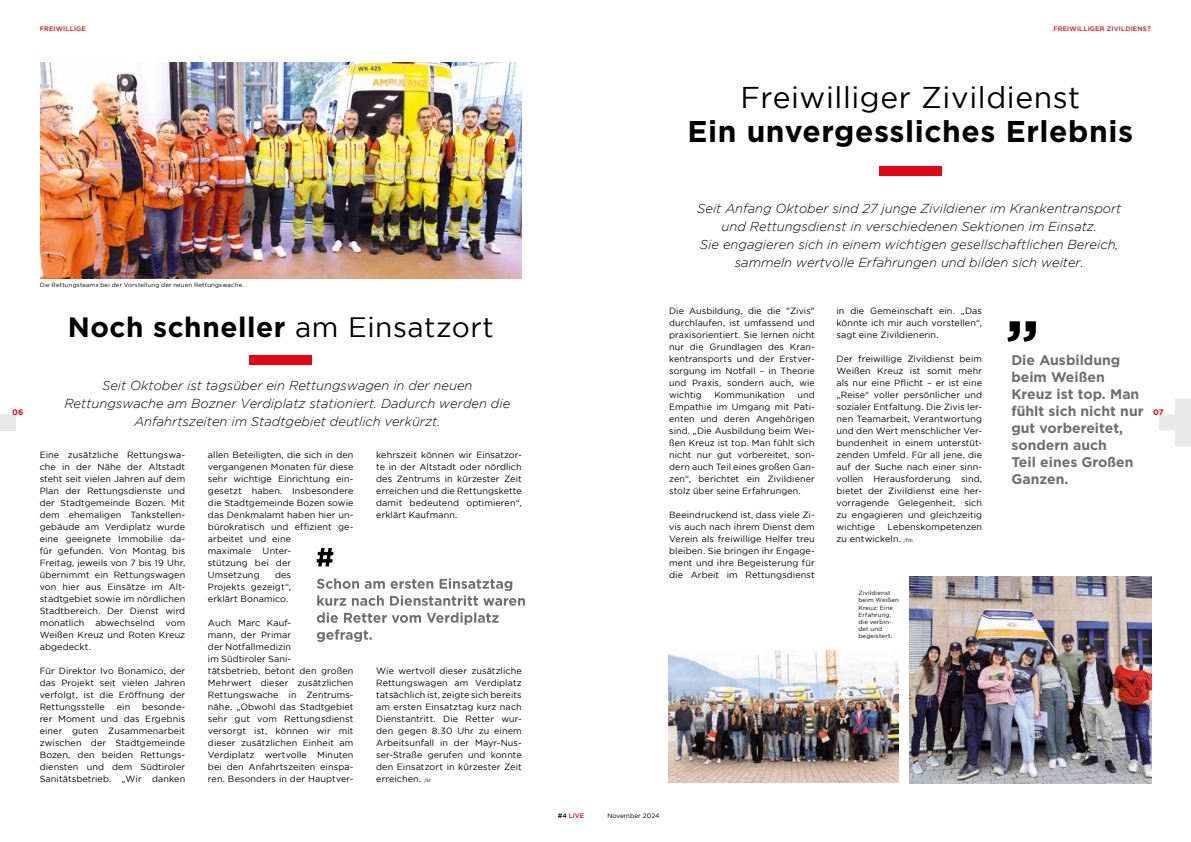
<style>
.page{position:relative;width:1191px;height:842px;background:#fff}
.page>*{position:absolute;margin:0;border:0;box-sizing:border-box;transform-origin:0 0}
.t1{font:700 63px "Gotham";color:#000}
.t2{font:700 30px "Gotham";letter-spacing:.02em;color:#000}
.t3{font:30px "Gotham";letter-spacing:.02em;color:#000}
.t4{font:700 28px "Gotham";letter-spacing:.02em;color:#000}
.t5{font:700 14px/17px "Gotham";color:#6e6f71}
.t6{font:italic 300 13px/18px "Gotham";color:#000;text-align:center}
.t7{font:9px/12px "Gotham";letter-spacing:.01em;color:#000;text-align:justify}
.t8{font:700 8px "Gotham";color:#e30613}
.t9{font:500 6.5px "Gotham";letter-spacing:.03em;color:#e30613}
.t10{font:6.5px "Gotham";color:#000}
.t11{font:6px/7.2px "Gotham";letter-spacing:.025em;color:#000}
.s1{font-weight:400}
.s2{font-size:5px}
.s3{color:#000}
</style>
<div class="page">
<div style="left:879px;top:166px;width:62px;height:10px;background:#e30613"></div>
<img style="left:41px;top:62px;width:481px;height:216px">
<div style="left:250px;top:355px;width:62px;height:10px;background:#e30613"></div>
<img style="left:668px;top:650px;width:231px;height:132px">
<img style="left:909px;top:576px;width:242px;height:207px">
<svg style="left:317px;top:548px;width:16px;height:18px"></svg>
<svg style="left:317px;top:612px;width:181px;height:30px"></svg>
<svg style="left:317px;top:578px;width:208px;height:28px"></svg>
<svg style="left:1159px;top:398px;width:32px;height:48px"></svg>
<div style="left:0;top:414px;width:16px;height:16px;background:#e8e8e9"></div>
<p class="t9" style="left:40px;top:25px;width:48px">FREIWILLIGE</p>
<p class="t9" style="left:1053px;top:25px;width:99px">FREIWILLIGER ZIVILDIENST</p>
<h2 class="t3" style="left:740px;top:81px;width:341px">Freiwilliger Zivildienst</h2>
<h2 class="t2" style="left:687px;top:114px;width:447px">Ein unvergessliches Erlebnis</h2>
<p class="t6" style="left:697px;top:199px;width:426px">Seit Anfang Oktober sind 27 junge Zivildiener im Krankentransport und Rettungsdienst in verschiedenen Sektionen im Einsatz.<br>Sie engagieren sich in einem wichtigen gesellschaftlichen Bereich, sammeln wertvolle Erfahrungen und bilden sich weiter.</p>
<p class="t7" style="left:669px;top:305px;width:147px">Die Ausbildung, die die "Zivis" durchlaufen, ist umfassend und praxisorientiert. Sie lernen nicht nur die Grundlagen des Kran&shy;kentransports und der Erstver&shy;sorgung im Notfall – in Theorie und Praxis, sondern auch, wie wichtig</p>
<p class="t11" style="left:40px;top:281px;width:206px">Die Rettungsteams bei der Vorstellung der neuen Rettungswache.</p>
<p class="t7" style="left:836px;top:305px;width:147px">in die Gemeinschaft ein. „Das könnte ich mir auch vorstellen“, sagt eine Zivildienerin.</p>
<p class="t7" style="left:836px;top:353px;width:147px">Der freiwillige Zivildienst beim Weißen Kreuz ist somit mehr als nur eine Pflicht – er ist eine „Reise“ voller persönlicher und sozialer Entfaltung. Die Zivis ler&shy;nen Teamarbeit, Verantwortung und den Wert menschlicher Ver&shy;bundenheit in einem unterstüt&shy;zenden Umfeld. Für all jene, die auf der Suche nach einer sinn&shy;vollen Herausforderung sind, bietet der Zivildienst eine her&shy;vorragende Gelegenheit, sich zu engagieren und gleichzeitig wichtige</p>
<h3 class="t4" style="left:68px;top:311px;width:427px">Noch schneller <span class="s1">am Einsatzort</span></h3>
<h1 class="t1" style="left:1005px;top:273px;width:36px">„</h1>
<h3 class="t5" style="left:1011px;top:351px;width:134px">Die Ausbildung beim Weißen<br>Kreuz ist top. Man fühlt sich nicht nur gut vorbereitet, sondern auch<br>Teil eines Großen<br>Ganzen.</h3>
<h3 class="t6" style="left:64px;top:376px;width:447px">Seit Oktober ist tagsüber ein Rettungswagen in der neuen<br>Rettungswache am Bozner Verdiplatz stationiert. Dadurch werden die<br>Anfahrtszeiten im Stadtgebiet deutlich verkürzt.</h3>
<p class="t7" style="left:669px;top:389px;width:147px;text-indent:128px">und Empathie im Umgang mit Pati&shy;enten und deren Angehörigen sind. „Die Ausbildung beim Wei&shy;ßen Kreuz ist top. Man fühlt sich nicht nur gut vorbereitet, son&shy;dern auch Teil eines großen Gan&shy;zen“, berichtet ein Zivildiener stolz über seine Erfahrungen.</p>
<p class="t7" style="left:669px;top:509px;width:147px">Beeindruckend ist, dass viele Zi&shy;vis auch nach ihrem Dienst dem Verein als freiwillige Helfer treu bleiben. Sie bringen ihr Engage&shy;ment und ihre Begeisterung für die Arbeit im Rettungsdienst</p>
<p class="t7" style="left:714px;top:389px;width:72px">Kommunikation</p>
<p class="t8" style="left:12px;top:408px;width:13px">06</p>
<p class="t8" style="left:1153px;top:408px;width:12px">07</p>
<p class="t7" style="left:376px;top:449px;width:147px">kehrszeit können wir Einsatzor&shy;te in der Altstadt oder nördlich des Zentrums in kürzester Zeit erreichen und die Rettungskette damit bedeutend optimieren“, erklärt Kaufmann.</p>
<p class="t7" style="left:208px;top:449px;width:147px;text-align:left">allen Beteiligten, die sich in den vergangenen Monaten für diese sehr wichtige Einrichtung ein&shy;gesetzt haben. Insbesondere die Stadtgemeinde Bozen sowie das Denkmalamt haben hier un&shy;bürokratisch und effizient ge&shy;arbeitet und eine<br>maximale</p>
<p class="t7" style="left:40px;top:449px;width:147px">Eine zusätzliche Rettungswa&shy;che in der Nähe der Altstadt steht seit vielen Jahren auf dem Plan der Rettungsdienste und der Stadtgemeinde Bozen. Mit dem ehemaligen Tankstellen&shy;gebäude am Verdiplatz wurde eine geeignete Immobilie da&shy;für gefunden. Von Montag bis Freitag, jeweils von 7 bis 19 Uhr, übernimmt ein Rettungswagen von hier aus Einsätze im Alt&shy;stadtgebiet sowie im nördlichen Stadtbereich. Der Dienst wird monatlich abwechselnd vom Weißen Kreuz und Roten Kreuz abgedeckt.</p>
<p class="t7" style="left:40px;top:665px;width:147px">Für Direktor Ivo Bonamico, der das Projekt seit vielen Jahren verfolgt, ist die Eröffnung der Rettungsstelle</p>
<p class="t7" style="left:836px;top:521px;width:147px;text-indent:51px">Lebenskompetenzen zu entwickeln. <span class="s2">/fm</span></p>
<p class="t7" style="left:208px;top:545px;width:85px;text-indent:55px">Unter&shy;stützung bei der Umsetzung</p>
<p class="t7" style="left:208px;top:569px;width:85px;text-indent:67px">des Projekts gezeigt“, erklärt Bonamico.</p>
<p class="t7" style="left:208px;top:617px;width:147px;text-align:left">Auch Marc Kauf-<br>mann, der Primar<br>der Notfallmedizin<br>im Südtiroler Sani-<br>tätsbetrieb, betont den großen<br>Mehrwert dieser zusätzlichen<br>Rettungswache in Zentrums&shy;nähe. „Obwohl das Stadtgebiet sehr gut vom Rettungsdienst versorgt ist, können wir mit dieser zusätzlichen Einheit am<br>Verdiplatz wertvolle Minuten bei den Anfahrtszeiten einspa&shy;ren. Besonders in der Hauptver-</p>
<p class="t11" style="left:858px;top:589px;width:42px">Zivildienst beim Weißen<br>Kreuz: Eine<br>Erfahrung, die verbin&shy;det und begeistert.</p>
<p class="t7" style="left:376px;top:665px;width:147px">Wie wertvoll dieser zusätzliche Rettungswagen am Verdiplatz tatsächlich ist, zeigte sich bereits am ersten Einsatztag kurz nach Dienstantritt. Die Retter wur&shy;den gegen 8.30 Uhr zu einem Arbeitsunfall in der Mayr-Nus&shy;ser-Straße gerufen und konnte den Einsatzort in kürzester Zeit erreichen. <span class="s2">/sr</span></p>
<p class="t7" style="left:40px;top:701px;width:147px;text-indent:102px">besonde&shy;rer Moment und das Ergebnis einer guten Zusammenarbeit zwischen der Stadtgemeinde Bozen, den beiden Rettungs&shy;diensten und dem Südtiroler Sanitätsbetrieb. „Wir danken</p>
<p class="t7" style="left:117px;top:701px;width:15px">ein</p>
<p class="t9" style="left:558px;top:812px;width:28px"><span class="s3">#4</span> LIVE</p>
<p class="t10" style="left:607px;top:812px;width:54px">November 2024</p>
</div>
